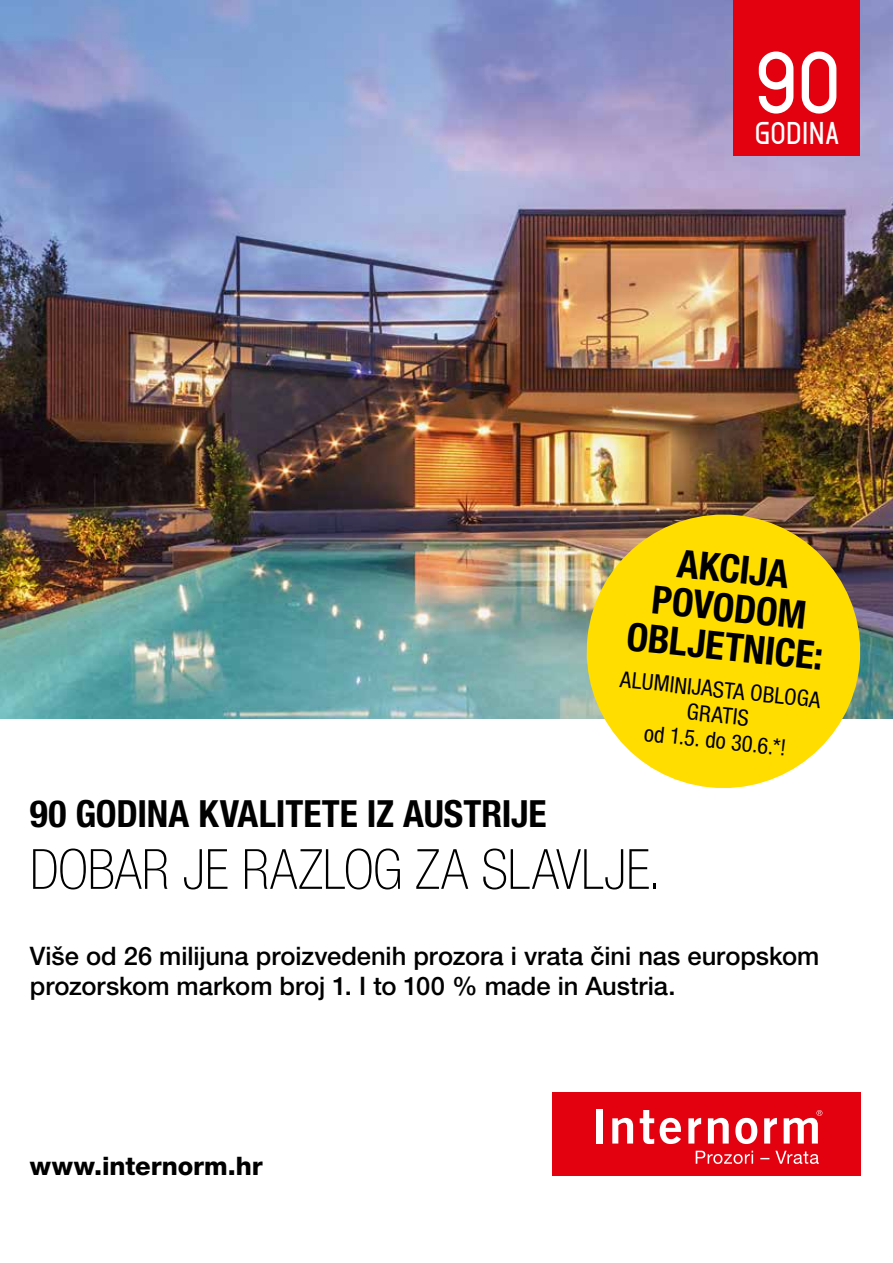
<style>
.page{position:relative;width:893px;height:1263px;background:#fff}
.page>*{position:absolute;margin:0;border:0;box-sizing:border-box;transform-origin:0 0}
.t1{font:100 condensed 55.5px "Helvetica Neue LT Pro";letter-spacing:-.01em;color:#000}
.t2{font:700 condensed 39px/39px "Helvetica Neue LT Pro";color:#000;text-align:center}
.t3{font:700 condensed 37.5px "Helvetica Neue LT Pro";letter-spacing:-.005em;color:#000}
.t4{font:30.45px "Format 1452";color:#fff}
.t5{font:500 25.5px/30px "Helvetica Neue LT Pro";color:#000}
.t6{font:800 25.5px "Helvetica Neue LT Pro";color:#000}
.t7{font:condensed 22.5px/25.5px "Helvetica Neue LT Pro";color:#000;text-align:center}
</style>
<div class="page">
<img style="left:0;top:0;width:893px;height:719px">
<div style="left:734px;top:0;width:126px;height:156px;background:#e3000f"></div>
<svg style="left:759px;top:51px;width:34px;height:63px"></svg>
<svg style="left:802px;top:51px;width:34px;height:63px"></svg>
<svg style="left:580px;top:507px;width:287px;height:281px;background:#e8cc29"></svg>
<div style="left:553px;top:1092px;width:308px;height:84px;background:#e3000f"></div>
<svg style="left:696px;top:1151px;width:123px;height:13px"></svg>
<div style="left:596px;top:1108px;width:6px;height:35px;background:#fff"></div>
<svg style="left:612px;top:1118px;width:21px;height:25px"></svg>
<svg style="left:640px;top:1110px;width:14px;height:34px"></svg>
<svg style="left:660px;top:1118px;width:21px;height:26px"></svg>
<svg style="left:688px;top:1118px;width:13px;height:25px"></svg>
<svg style="left:708px;top:1118px;width:21px;height:25px"></svg>
<svg style="left:735px;top:1118px;width:22px;height:26px"></svg>
<svg style="left:764px;top:1118px;width:13px;height:25px"></svg>
<svg style="left:784px;top:1110px;width:38px;height:33px"></svg>
<p class="t4" style="left:755px;top:116px;width:86px">GODINA</p>
<h2 class="t2" style="left:637px;top:539px;width:199px;rotate:6deg">AKCIJA<br>POVODOM<br>OBLJETNICE:</h2>
<p class="t7" style="left:622px;top:666px;width:203px;rotate:6deg">ALUMINIJASTA OBLOGA<br>GRATIS<br>od 1.5. do 30.6.*!</p>
<h3 class="t3" style="left:30px;top:791px;width:518px">90 GODINA KVALITETE IZ AUSTRIJE</h3>
<h1 class="t1" style="left:30px;top:838px;width:633px">DOBAR JE RAZLOG ZA SLAVLJE.</h1>
<p class="t5" style="left:30px;top:941px;width:791px">Više od 26 milijuna proizvedenih prozora i vrata čini nas europskom prozorskom markom broj 1. I to 100 % made in Austria.</p>
<p class="t6" style="left:30px;top:1151px;width:235px">www.internorm.hr</p>
</div>
